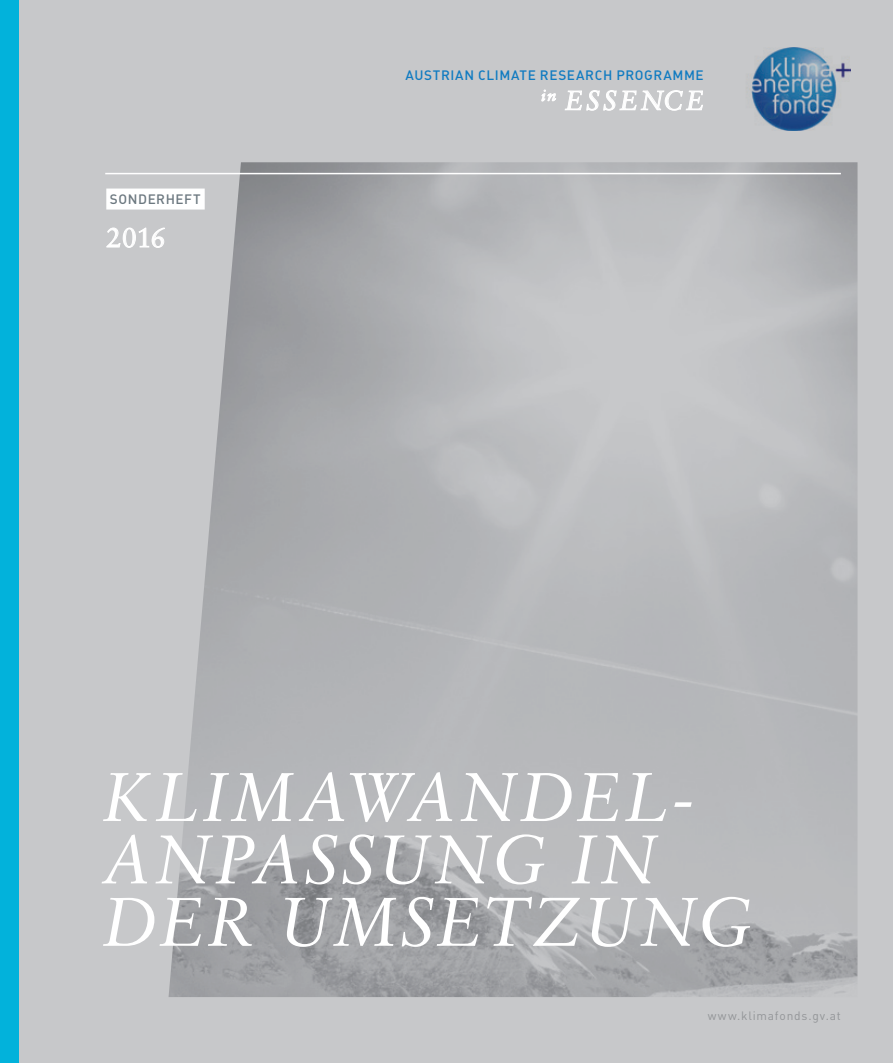
<style>
.page{position:relative;width:893px;height:1063px;background:#c7c8ca}
.page>*{position:absolute;margin:0;border:0;box-sizing:border-box;transform-origin:0 0}
.t1{font:italic 68.85px/62.4px "Sabon";letter-spacing:.025em;color:#fff}
.t2{font:italic 27px "Sabon";letter-spacing:.125em;color:#fff}
.t3{font:27px "Sabon";color:#fff}
.t4{font:13.5px "DIN Medium Alternate";letter-spacing:.045em;color:#107bc1}
.t5{font:13.5px "DIN Medium Alternate";letter-spacing:.04em;color:#6c7880}
.t6{font:12px "DIN Regular Alternate";letter-spacing:.065em;color:#939598}
</style>
<div class="page">
<img style="left:169px;top:162px;width:688px;height:835px">
<div style="left:0;top:0;width:18px;height:1063px;background:#02b2db"></div>
<svg style="left:542px;top:90px;width:14px;height:12px"></svg>
<svg style="left:565px;top:90px;width:138px;height:21px"></svg>
<hr style="left:105px;top:173px;width:736px;height:1px;background:#fff">
<img style="left:749px;top:47px;width:101px;height:83px">
<div style="left:106px;top:189px;width:99px;height:21px;background:#fff"></div>
<svg style="left:107px;top:228px;width:58px;height:20px"></svg>
<p class="t5" style="left:110px;top:190px;width:92px">SONDERHEFT</p>
<p class="t3" style="left:106px;top:222px;width:61px">2016</p>
<p class="t4" style="left:405px;top:66px;width:300px">AUSTRIAN CLIMATE RESEARCH PROGRAMME</p>
<p class="t2" style="left:541px;top:85px;width:164px"><sup>in</sup> ESSENCE</p>
<p class="t1" style="left:101px;top:766px;width:654px">KLIMAWANDEL-<br>ANPASSUNG IN<br>DER UMSETZUNG</p>
<p class="t6" style="left:708px;top:1009px;width:135px">www.klimafonds.gv.at</p>
</div>
